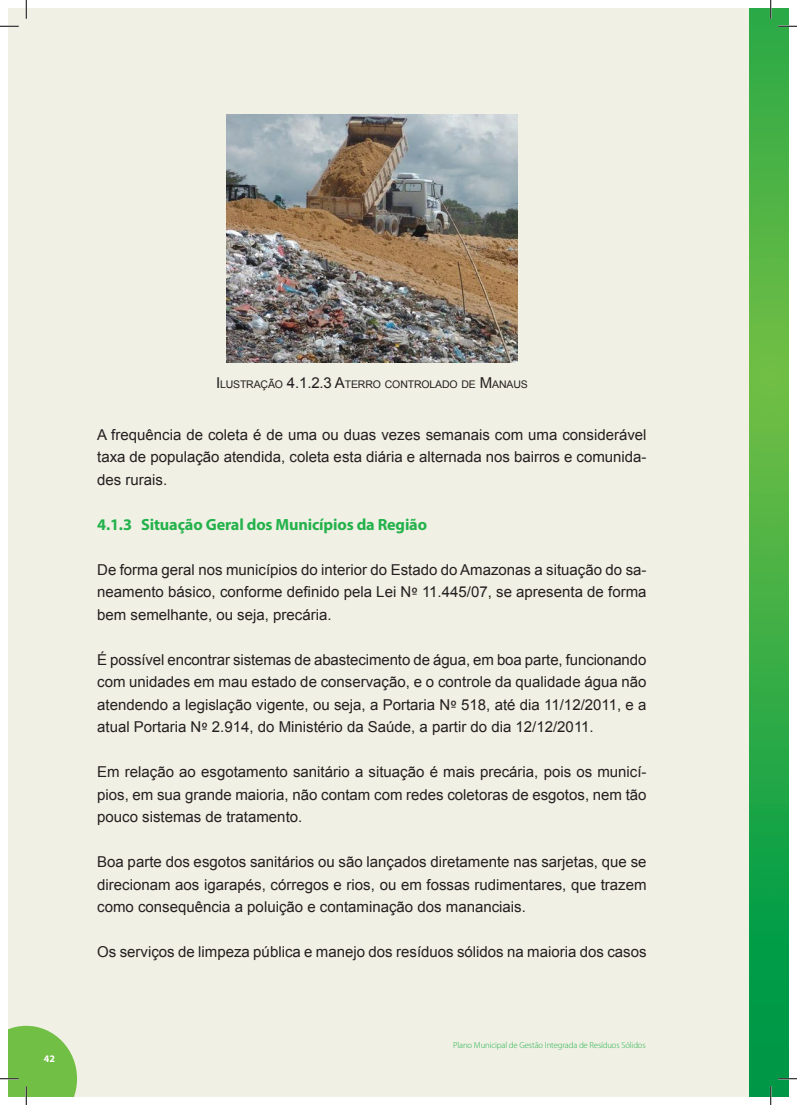
<style>
.page{position:relative;width:797px;height:1105px;background:#fff}
.page>*{position:absolute;margin:0;border:0;box-sizing:border-box;transform-origin:0 0}
.t1{font:700 16.25px "Myriad Pro";letter-spacing:-.01em;color:#23b24b}
.t2{font:15px/22.5px "Arial";color:#231f20;text-align:justify}
.t3{font:10.5px "Arial";letter-spacing:-.015em;color:#231f20}
.t4{font:700 10px "Myriad Pro";color:#fff}
.t5{font:300 8.75px "Myriad Pro";letter-spacing:-.015em;color:#23b24b}
.s1{font-size:15px}
.s2{font-family:"Calibri"}
</style>
<div class="page">
<div style="left:9px;top:9px;width:761px;height:1087px;background:#f0f0e4"></div>
<svg style="left:749px;top:9px;width:39px;height:1087px;background:#38ac45"></svg>
<img style="left:226px;top:115px;width:291px;height:248px">
<svg style="left:0;top:25px;width:19px;height:2px"></svg>
<svg style="left:778px;top:25px;width:19px;height:2px"></svg>
<svg style="left:778px;top:1078px;width:19px;height:1px"></svg>
<svg style="left:25px;top:0;width:2px;height:19px"></svg>
<svg style="left:0;top:1026px;width:77px;height:79px"></svg>
<svg style="left:770px;top:0;width:1px;height:19px"></svg>
<svg style="left:770px;top:1086px;width:1px;height:19px"></svg>
<p class="t4" style="left:44px;top:1053px;width:12px">42</p>
<p class="t3" style="left:216px;top:377px;width:313px"><span class="s1">I</span>LUSTRAÇÃO <span class="s1">4.1.2.3 A</span>TERRO CONTROLADO DE <span class="s1">M</span>ANAUS</p>
<p class="t2" style="left:97px;top:423px;width:551px">A frequência de coleta é de uma ou duas vezes semanais com uma considerável taxa de população atendida, coleta esta diária e alternada nos bairros e comunida&shy;des rurais.</p>
<p class="t1" style="left:97px;top:515px;width:331px">4.1.3 Situação Geral dos Municípios da Região</p>
<p class="t2" style="left:97px;top:558px;width:551px">De forma geral nos municípios do interior do Estado do Amazonas a situação do sa&shy;neamento básico, conforme definido pela Lei N<span class="s2">º</span> 11.445/07, se apresenta de forma bem semelhante, ou seja, precária.</p>
<p class="t2" style="left:97px;top:648px;width:551px">É possível encontrar sistemas de abastecimento de água, em boa parte, funcionando com unidades em mau estado de conservação, e o controle da qualidade água não atendendo a legislação vigente, ou seja, a Portaria N<span class="s2">º</span> 518, até dia 11/12/2011, e a atual Portaria N<span class="s2">º</span> 2.914, do Ministério da Saúde, a partir do dia 12/12/2011.</p>
<p class="t2" style="left:97px;top:761px;width:551px">Em relação ao esgotamento sanitário a situação é mais precária, pois os municí&shy;pios, em sua grande maioria, não contam com redes coletoras de esgotos, nem tão pouco sistemas de tratamento.</p>
<p class="t2" style="left:97px;top:851px;width:551px">Boa parte dos esgotos sanitários ou são lançados diretamente nas sarjetas, que se direcionam aos igarapés, córregos e rios, ou em fossas rudimentares, que trazem como consequência a poluição e contaminação dos mananciais.</p>
<p class="t2" style="left:97px;top:941px;width:551px">Os serviços de limpeza pública e manejo dos resíduos sólidos na maioria dos casos</p>
<p class="t5" style="left:453px;top:1040px;width:194px">Plano Municipal de Gestão Integrada de Resíduos Sólidos</p>
</div>
